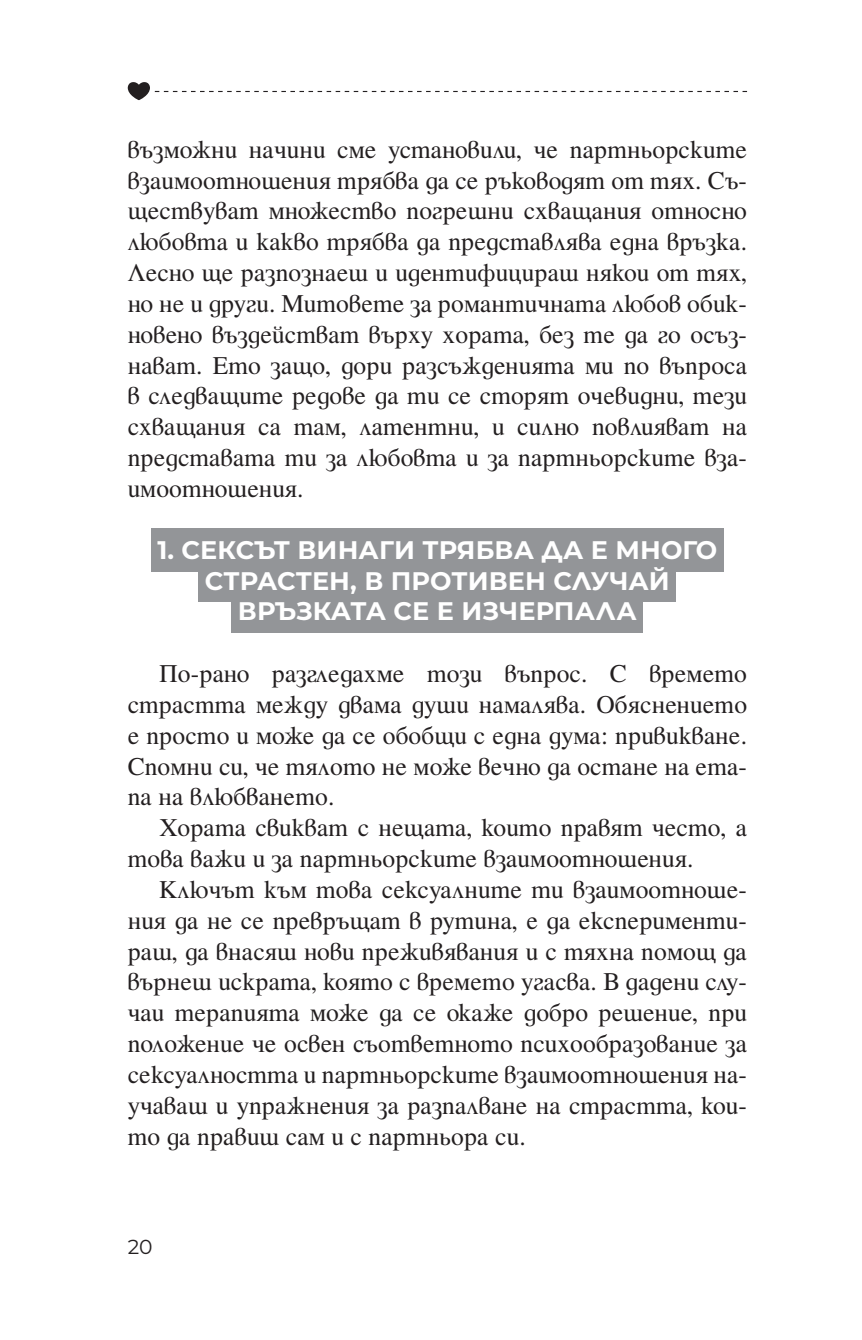
<style>
.page{position:relative;width:862px;height:1340px;background:#fff}
.page>*{position:absolute;margin:0;border:0;box-sizing:border-box;transform-origin:0 0}
.t1{font:25.43px/30.8px "Pliska";letter-spacing:.005em;color:#231f20;text-align:justify}
.t2{font:700 25.43px/30.8px "Montserrat";letter-spacing:.005em;color:#fff;text-align:center}
.t3{font:20.25px "Montserrat";color:#231f20}
</style>
<div class="page">
<div style="left:151px;top:527px;width:572px;height:44px;background:#939598"></div>
<div style="left:198px;top:558px;width:477px;height:44px;background:#939598"></div>
<div style="left:231px;top:589px;width:411px;height:44px;background:#939598"></div>
<svg style="left:127px;top:82px;width:619px;height:19px"></svg>
<p class="t1" style="left:128px;top:131px;width:620px">възможни начини сме установили, че партньорските взаимоотношения трябва да се ръководят от тях. Съ&shy;ществуват множество погрешни схващания относно любовта и какво трябва да представлява една връзка.<br>Лесно ще разпознаеш и идентифицираш някои от тях, но не и други. Митовете за романтичната любов обик&shy;новено въздействат върху хората, без те да го осъз&shy;нават. Ето защо, дори разсъжденията ми по въпроса в следващите редове да ти се сторят очевидни, тези схващания са там, латентни, и силно повлияват на представата ти за любовта и за партньорските вза&shy;имоотношения.</p>
<p class="t2" style="left:157px;top:533px;width:561px">1. СЕКСЪТ ВИНАГИ ТРЯБВА ДА Е МНОГО<br>СТРАСТЕН, В ПРОТИВЕН СЛУЧАЙ<br>ВРЪЗКАТА СЕ Е ИЗЧЕРПАЛА</p>
<p class="t1" style="left:128px;top:655px;width:620px;text-indent:32px">По-рано разгледахме този въпрос. С времето страстта между двама души намалява. Обяснението е просто и може да се обобщи с една дума: привикване.<br>Спомни си, че тялото не може вечно да остане на ета&shy;па на влюбването.</p>
<p class="t1" style="left:128px;top:810px;width:620px;text-indent:32px">Хората свикват с нещата, които правят често, а това важи и за партньорските взаимоотношения.</p>
<p class="t1" style="left:128px;top:871px;width:620px;text-indent:32px">Ключът към това сексуалните ти взаимоотноше&shy;ния да не се превръщат в рутина, е да експерименти&shy;раш, да внасяш нови преживявания и с тяхна помощ да върнеш искрата, която с времето угасва. В дадени слу&shy;чаи терапията може да се окаже добро решение, при положение че освен съответното психообразование за сексуалността и партньорските взаимоотношения на&shy;учаваш и упражнения за разпалване на страстта, кои&shy;то да правиш сам и с партньора си.</p>
<p class="t3" style="left:128px;top:1232px;width:26px">20</p>
</div>
